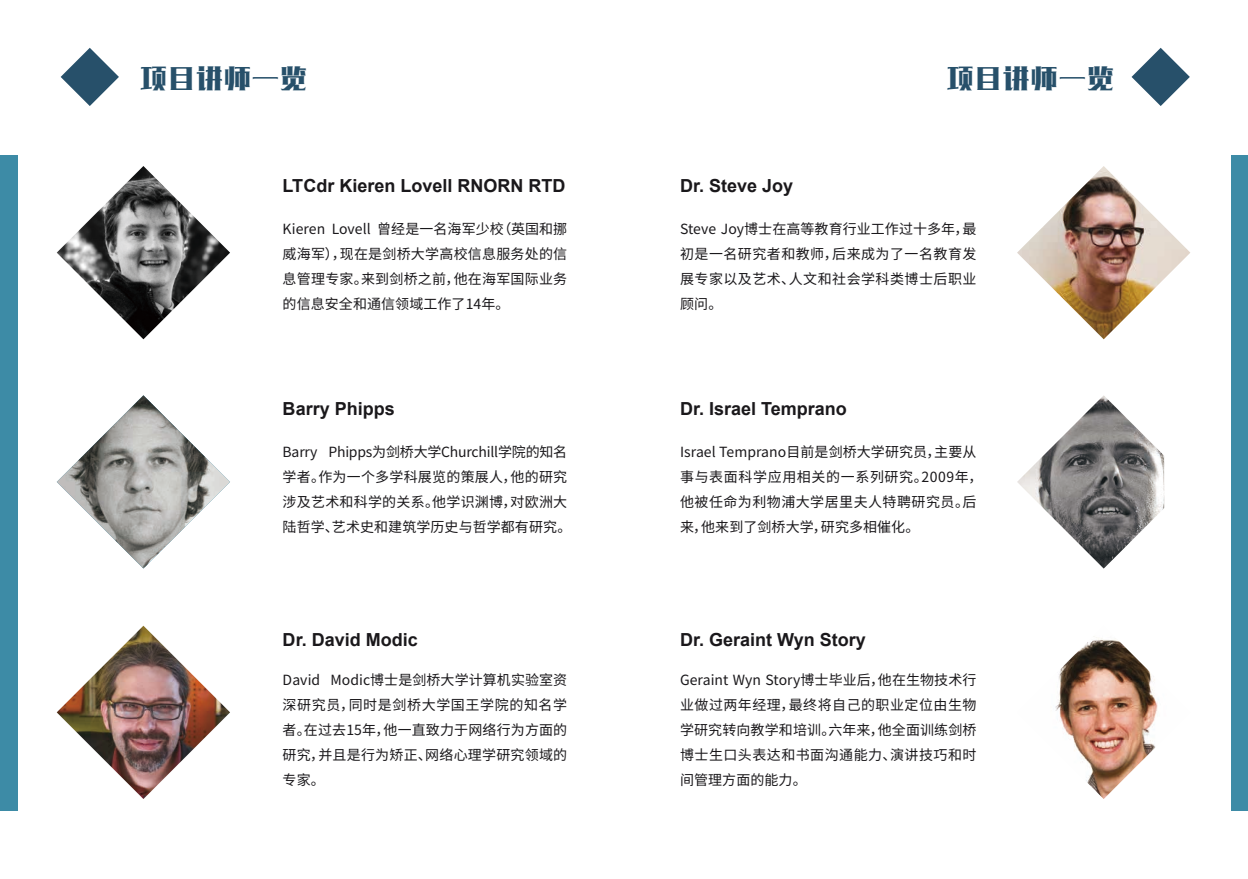
<style>
.page{position:relative;width:1248px;height:879px;background:#fff}
.page>*{position:absolute;margin:0;border:0;box-sizing:border-box;transform-origin:0 0}
.t1{font:28px "MF Yi Hei Noncommercial";color:#27506a}
.t2{font:700 18px "Arial";color:#1a181b}
.t3{font:14px/25px "Source Han Sans CN";letter-spacing:.015em;color:#1a181b;text-align:justify}
.t4{font:14px/25px "Source Han Sans CN";letter-spacing:.035em;color:#1a181b}
</style>
<div class="page">
<div style="left:1230px;top:156px;width:17px;height:655px;background:#3d8ba6"></div>
<div style="left:0;top:156px;width:17px;height:655px;background:#3d8ba6"></div>
<svg style="left:61px;top:48px;width:58px;height:58px"></svg>
<svg style="left:1131px;top:48px;width:58px;height:58px"></svg>
<img style="left:57px;top:166px;width:173px;height:173px">
<img style="left:57px;top:395px;width:173px;height:173px">
<img style="left:57px;top:626px;width:173px;height:173px">
<img style="left:1017px;top:166px;width:173px;height:173px">
<img style="left:1055px;top:636px;width:104px;height:163px">
<img style="left:1017px;top:395px;width:146px;height:173px">
<h1 class="t1" style="left:139px;top:64px;width:170px">项目讲师一览</h1>
<h1 class="t1" style="left:946px;top:64px;width:169px">项目讲师一览</h1>
<p class="t2" style="left:282px;top:174px;width:284px">LTCdr Kieren Lovell RNORN RTD</p>
<p class="t2" style="left:680px;top:174px;width:115px">Dr. Steve Joy</p>
<p class="t3" style="left:282px;top:217px;width:286px">Kieren Lovell 曾经是一名海军少校（英国和挪威海军），现在是剑桥大学高校信息服务处的信息管理专家。来到剑桥之前，他在海军国际业务的信息安全和通信领域工作了14年。</p>
<p class="t3" style="left:680px;top:217px;width:298px">Steve Joy博士在高等教育行业工作过十多年，最初是一名研究者和教师，后来成为了一名教育发展专家以及艺术、人文和社会学科类博士后职业顾问。</p>
<p class="t2" style="left:282px;top:397px;width:114px">Barry Phipps</p>
<p class="t2" style="left:680px;top:397px;width:168px">Dr. Israel Temprano</p>
<p class="t3" style="left:282px;top:440px;width:290px;text-align:left">Barry Phipps为剑桥大学Churchill学院的知名学者。作为一个多学科展览的策展人，他的研究涉及艺术和科学的关系。他学识渊博，对欧洲大陆哲学、艺术史和建筑学历史与哲学都有研究。</p>
<p class="t4" style="left:680px;top:440px;width:304px">Israel Temprano目前是剑桥大学研究员，主要从事与表面科学应用相关的一系列研究。2009年，他被任命为利物浦大学居里夫人特聘研究员。后来，他来到了剑桥大学，研究多相催化。</p>
<p class="t2" style="left:282px;top:627px;width:137px">Dr. David Modic</p>
<p class="t2" style="left:680px;top:627px;width:187px">Dr. Geraint Wyn Story</p>
<p class="t3" style="left:282px;top:667px;width:286px">David Modic博士是剑桥大学计算机实验室资深研究员，同时是剑桥大学国王学院的知名学者。在过去15年，他一直致力于网络行为方面的研究，并且是行为矫正、网络心理学研究领域的专家。</p>
<p class="t3" style="left:680px;top:667px;width:298px">Geraint Wyn Story博士毕业后，他在生物技术行业做过两年经理，最终将自己的职业定位由生物学研究转向教学和培训。六年来，他全面训练剑桥博士生口头表达和书面沟通能力、演讲技巧和时间管理方面的能力。</p>
</div>
